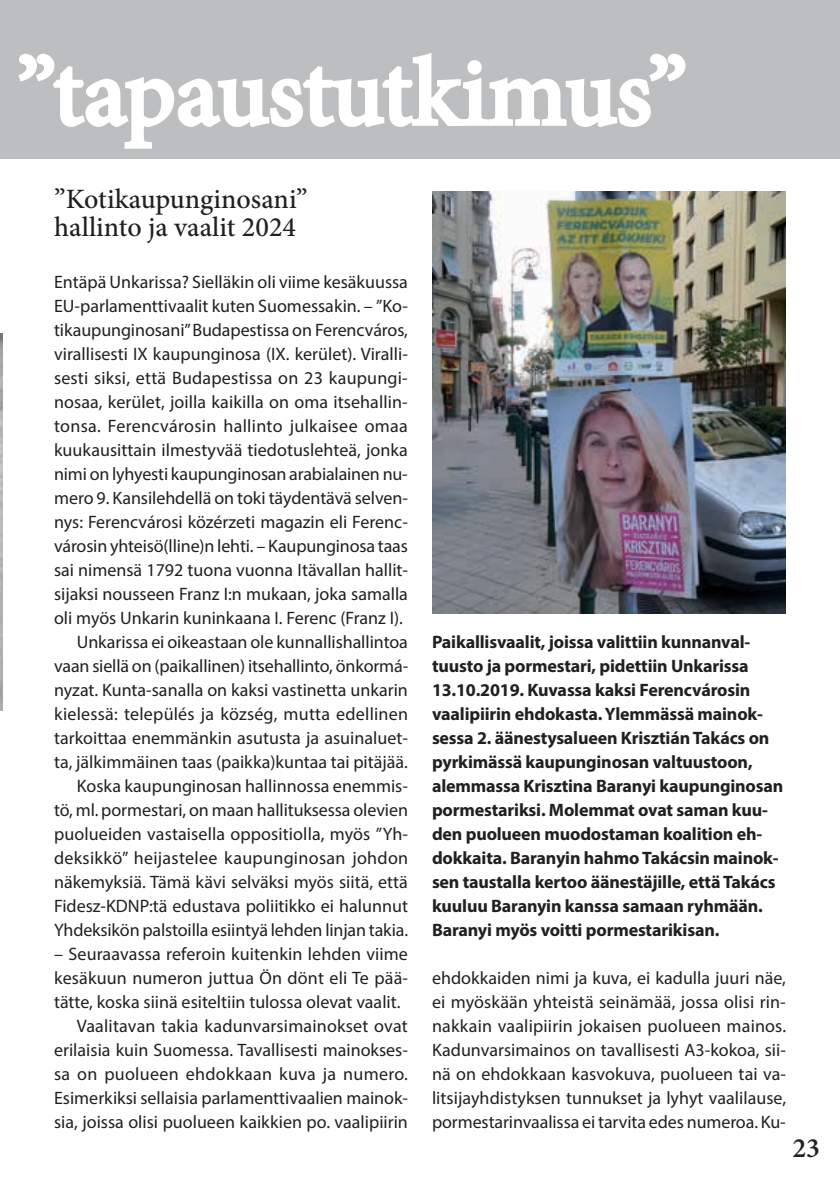
<style>
.page{position:relative;width:840px;height:1191px;background:#fff}
.page>*{position:absolute;margin:0;border:0;box-sizing:border-box;transform-origin:0 0}
.t1{font:500 96px "Minion Pro";letter-spacing:-.005em;color:#fff}
.t2{font:500 28px/28px "Minion Pro";color:#231f20}
.t3{font:600 28px "Minion Pro";color:#231f20}
.t4{font:18px/24px "Myriad Pro";color:#231f20;text-align:right}
.t5{font:700 18px/24px "Myriad Pro";letter-spacing:-.01em;color:#231f20}
</style>
<div class="page">
<div style="left:0;top:0;width:839px;height:158px;background:#bcbec0"></div>
<svg style="left:18px;top:53px;width:668px;height:96px"></svg>
<img style="left:0;top:333px;width:3px;height:377px">
<img style="left:432px;top:192px;width:353px;height:421px">
<h1 class="t1" style="left:17px;top:28px;width:671px">”tapaustutkimus”</h1>
<h2 class="t2" style="left:54px;top:185px;width:255px">”Kotikaupunginosani” hallinto ja vaalit 2024</h2>
<p class="t4" style="left:54px;top:270px;width:355px">Entäpä Unkarissa? Sielläkin oli viime kesäkuussa EU-parlamenttivaalit kuten Suomessakin. – ”Ko&shy;tikaupunginosani” Budapestissa on Ferencváros, virallisesti IX kaupunginosa (IX. kerület). Viralli&shy;sesti siksi, että Budapestissa on 23 kaupungi&shy;nosaa, kerület, joilla kaikilla on oma itsehallin&shy;tonsa. Ferencvárosin hallinto julkaisee omaa kuukausittain ilmestyvää tiedotuslehteä, jonka nimi on lyhyesti kaupunginosan arabialainen nu&shy;mero 9. Kansilehdellä on toki täydentävä selven&shy;nys: Ferencvárosi közérzeti magazin eli Ferenc&shy;városin yhteisö(lline)n lehti. – Kaupunginosa taas sai nimensä 1792 tuona vuonna Itävallan hallit&shy;sijaksi nousseen Franz I:n mukaan, joka samalla oli myös Unkarin kuninkaana I. Ferenc (Franz I).<br>Unkarissa ei oikeastaan ole kunnallishallintoa vaan siellä on (paikallinen) itsehallinto, önkormá&shy;nyzat. Kunta-sanalla on kaksi vastinetta unkarin kielessä: település ja község, mutta edellinen tarkoittaa enemmänkin asutusta ja asuinaluet&shy;ta, jälkimmäinen taas (paikka)kuntaa tai pitäjää.<br>Koska kaupunginosan hallinnossa enemmis&shy;tö, ml. pormestari, on maan hallituksessa olevien puolueiden vastaisella oppositiolla, myös ”Yh&shy;deksikkö” heijastelee kaupunginosan johdon näkemyksiä. Tämä kävi selväksi myös siitä, että Fidesz-KDNP:tä edustava poliitikko ei halunnut Yhdeksikön palstoilla esiintyä lehden linjan takia.</p>
<p class="t4" style="left:54px;top:942px;width:355px">– Seuraavassa referoin kuitenkin lehden viime</p>
<p class="t4" style="left:54px;top:966px;width:355px">kesäkuun numeron juttua Ön dönt eli Te pää-</p>
<p class="t4" style="left:54px;top:990px;width:348px">tätte, koska siinä esiteltiin tulossa olevat vaalit.</p>
<p class="t4" style="left:77px;top:1013px;width:332px">Vaalitavan takia kadunvarsimainokset ovat</p>
<p class="t4" style="left:54px;top:1037px;width:355px">erilaisia kuin Suomessa. Tavallisesti mainokses-</p>
<p class="t4" style="left:54px;top:1061px;width:355px">sa on puolueen ehdokkaan kuva ja numero.</p>
<p class="t4" style="left:54px;top:1085px;width:355px">Esimerkiksi sellaisia parlamenttivaalien mainok-</p>
<p class="t4" style="left:54px;top:1109px;width:355px">sia, joissa olisi puolueen kaikkien po. vaalipiirin</p>
<p class="t5" style="left:432px;top:629px;width:352px">Paikallisvaalit, joissa valittiin kunnanval&shy;tuusto ja pormestari, pidettiin Unkarissa 13.10.2019. Kuvassa kaksi Ferencvárosin vaalipiirin ehdokasta. Ylemmässä mainok&shy;sessa 2. äänestysalueen Krisztián Takács on pyrkimässä kaupunginosan valtuustoon, alemmassa Krisztina Baranyi kaupunginosan pormestariksi. Molemmat ovat saman kuu&shy;den puolueen muodostaman koalition eh&shy;dokkaita. Baranyin hahmo Takácsin mainok&shy;sen taustalla kertoo äänestäjille, että Takács kuuluu Baranyin kanssa samaan ryhmään.<br>Baranyi myös voitti pormestarikisan.</p>
<p class="t4" style="left:432px;top:965px;width:355px;text-align:justify">ehdokkaiden nimi ja kuva, ei kadulla juuri näe, ei myöskään yhteistä seinämää, jossa olisi rin&shy;nakkain vaalipiirin jokaisen puolueen mainos.<br>Kadunvarsimainos on tavallisesti A3-kokoa, sii&shy;nä on ehdokkaan kasvokuva, puolueen tai va&shy;litsijayhdistyksen tunnukset ja lyhyt vaalilause, pormestarinvaalissa ei tarvita edes numeroa. Ku-</p>
<h2 class="t3" style="left:791px;top:1129px;width:29px">23</h2>
</div>
